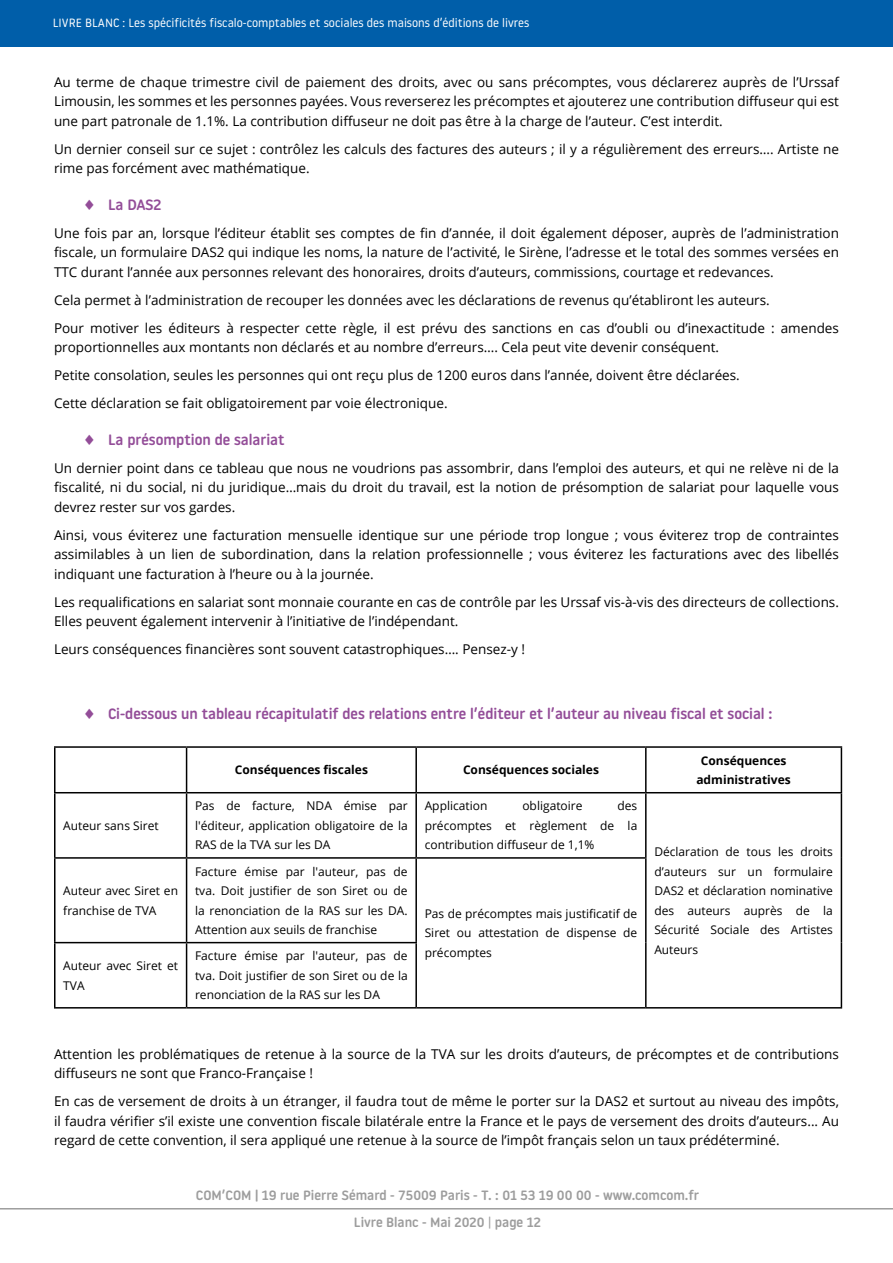
<style>
.page{position:relative;width:893px;height:1263px;background:#fff}
.page>*{position:absolute;margin:0;border:0;box-sizing:border-box;transform-origin:0 0}
.t1{font:500 15px "Roway Round";color:#934d98}
.t2{font:13.5px/19.5px "Open Sans";color:#000;text-align:justify}
.t3{font:500 13.5px/26.8px "Roway Round";color:#9d9d9d;text-align:center}
.t4{font:12px/19.5px "Open Sans";color:#000;text-align:justify}
.t5{font:12px "Roway Round";color:#fefefe}
.t6{font:700 12px/19.5px "Open Sans";color:#000;text-align:center}
.s1{font-weight:400}
</style>
<div class="page">
<div style="left:0;top:0;width:893px;height:47px;background:#005ea9"></div>
<hr style="left:0;top:1208px;width:893px;height:1px;background:#9d9d9d">
<hr style="left:54px;top:746px;width:133px;height:2px;background:#000">
<hr style="left:54px;top:748px;width:2px;height:44px;background:#000">
<hr style="left:187px;top:746px;width:229px;height:2px;background:#000">
<hr style="left:186px;top:748px;width:1px;height:44px;background:#000">
<hr style="left:416px;top:746px;width:230px;height:2px;background:#000">
<hr style="left:415px;top:748px;width:2px;height:44px;background:#000">
<hr style="left:646px;top:746px;width:196px;height:2px;background:#000">
<hr style="left:645px;top:748px;width:2px;height:44px;background:#000">
<hr style="left:841px;top:748px;width:1px;height:44px;background:#000">
<hr style="left:54px;top:792px;width:133px;height:1px;background:#000">
<hr style="left:54px;top:793px;width:2px;height:64px;background:#000">
<hr style="left:187px;top:792px;width:229px;height:1px;background:#000">
<hr style="left:186px;top:793px;width:1px;height:64px;background:#000">
<hr style="left:416px;top:792px;width:230px;height:1px;background:#000">
<hr style="left:415px;top:793px;width:2px;height:64px;background:#000">
<hr style="left:646px;top:792px;width:196px;height:1px;background:#000">
<hr style="left:645px;top:793px;width:2px;height:64px;background:#000">
<hr style="left:841px;top:793px;width:1px;height:65px;background:#000">
<hr style="left:54px;top:857px;width:133px;height:2px;background:#000">
<hr style="left:54px;top:859px;width:2px;height:83px;background:#000">
<hr style="left:187px;top:857px;width:229px;height:2px;background:#000">
<hr style="left:186px;top:859px;width:1px;height:83px;background:#000">
<hr style="left:416px;top:857px;width:231px;height:2px;background:#000">
<hr style="left:415px;top:859px;width:2px;height:83px;background:#000">
<hr style="left:645px;top:859px;width:2px;height:84px;background:#000">
<hr style="left:841px;top:858px;width:1px;height:85px;background:#000">
<hr style="left:54px;top:942px;width:133px;height:1px;background:#000">
<hr style="left:54px;top:943px;width:2px;height:64px;background:#000">
<hr style="left:187px;top:942px;width:230px;height:1px;background:#000">
<hr style="left:186px;top:943px;width:1px;height:64px;background:#000">
<hr style="left:415px;top:943px;width:2px;height:64px;background:#000">
<hr style="left:645px;top:943px;width:2px;height:64px;background:#000">
<hr style="left:841px;top:943px;width:1px;height:64px;background:#000">
<hr style="left:54px;top:1007px;width:133px;height:1px;background:#000">
<hr style="left:187px;top:1007px;width:229px;height:1px;background:#000">
<hr style="left:416px;top:1007px;width:230px;height:1px;background:#000">
<hr style="left:646px;top:1007px;width:196px;height:1px;background:#000">
<p class="t5" style="left:53px;top:15px;width:478px">LIVRE BLANC : Les spécificités fiscalo-comptables et sociales des maisons d’éditions de livres</p>
<p class="t2" style="left:54px;top:72px;width:786px">Au terme de chaque trimestre civil de paiement des droits, avec ou sans précomptes, vous déclarerez auprès de l’Urssaf Limousin, les sommes et les personnes payées. Vous reverserez les précomptes et ajouterez une contribution diffuseur qui est une part patronale de 1.1%. La contribution diffuseur ne doit pas être à la charge de l’auteur. C’est interdit.</p>
<p class="t2" style="left:54px;top:139px;width:786px">Un dernier conseil sur ce sujet : contrôlez les calculs des factures des auteurs ; il y a régulièrement des erreurs…. Artiste ne rime pas forcément avec mathématique.</p>
<p class="t1" style="left:84px;top:194px;width:79px">♦ La DAS2</p>
<p class="t2" style="left:54px;top:223px;width:786px">Une fois par an, lorsque l’éditeur établit ses comptes de fin d’année, il doit également déposer, auprès de l’administration fiscale, un formulaire DAS2 qui indique les noms, la nature de l’activité, le Sirène, l’adresse et le total des sommes versées en TTC durant l’année aux personnes relevant des honoraires, droits d’auteurs, commissions, courtage et redevances.</p>
<p class="t2" style="left:54px;top:286px;width:786px;line-height:28px">Cela permet à l’administration de recouper les données avec les déclarations de revenus qu’établiront les auteurs.<br>Pour motiver les éditeurs à respecter cette règle, il est prévu des sanctions en cas d’oubli ou d’inexactitude : amendes</p>
<p class="t2" style="left:54px;top:333px;width:687px;line-height:28px;text-align:left">proportionnelles aux montants non déclarés et au nombre d’erreurs…. Cela peut vite devenir conséquent.<br>Petite consolation, seules les personnes qui ont reçu plus de 1200 euros dans l’année, doivent être déclarées.<br>Cette déclaration se fait obligatoirement par voie électronique.</p>
<p class="t1" style="left:84px;top:429px;width:202px">♦ La présomption de salariat</p>
<p class="t2" style="left:54px;top:458px;width:786px">Un dernier point dans ce tableau que nous ne voudrions pas assombrir, dans l’emploi des auteurs, et qui ne relève ni de la fiscalité, ni du social, ni du juridique…mais du droit du travail, est la notion de présomption de salariat pour laquelle vous devrez rester sur vos gardes.</p>
<p class="t2" style="left:54px;top:525px;width:786px">Ainsi, vous éviterez une facturation mensuelle identique sur une période trop longue ; vous éviterez trop de contraintes assimilables à un lien de subordination, dans la relation professionnelle ; vous éviterez les facturations avec des libellés indiquant une facturation à l’heure ou à la journée.</p>
<p class="t2" style="left:54px;top:592px;width:786px">Les requalifications en salariat sont monnaie courante en cas de contrôle par les Urssaf vis-à-vis des directeurs de collections.<br>Elles peuvent également intervenir à l’initiative de l’indépendant.</p>
<p class="t2" style="left:54px;top:639px;width:472px">Leurs conséquences financières sont souvent catastrophiques…. Pensez-y !</p>
<p class="t1" style="left:84px;top:703px;width:690px">♦ Ci-dessous un tableau récapitulatif des relations entre l’éditeur et l’auteur au niveau fiscal et social :</p>
<p class="t6" style="left:235px;top:760px;width:135px">Conséquences fiscales</p>
<p class="t6" style="left:463px;top:760px;width:137px">Conséquences sociales</p>
<p class="t6" style="left:696px;top:750px;width:96px">Conséquences administratives</p>
<p class="t4" style="left:63px;top:815px;width:97px">Auteur sans Siret</p>
<p class="t4" style="left:195px;top:796px;width:214px">Pas de facture, NDA émise par l'éditeur, application obligatoire de la RAS de la TVA sur les DA</p>
<p class="t4" style="left:425px;top:796px;width:64px">Application</p>
<p class="t4" style="left:522px;top:796px;width:62px">obligatoire</p>
<p class="t4" style="left:425px;top:796px;width:214px;text-indent:193px">des précomptes et règlement de la contribution diffuseur de 1,1%</p>
<p class="t4" style="left:63px;top:881px;width:116px">Auteur avec Siret en franchise de TVA</p>
<p class="t4" style="left:195px;top:861px;width:214px">Facture émise par l'auteur, pas de tva. Doit justifier de son Siret ou de la renonciation de la RAS sur les DA.<br>Attention aux seuils de franchise</p>
<p class="t4" style="left:63px;top:956px;width:116px">Auteur avec Siret et<br>TVA</p>
<p class="t4" style="left:195px;top:946px;width:214px">Facture émise par l'auteur, pas de tva. Doit justifier de son Siret ou de la renonciation de la RAS sur les DA</p>
<p class="t4" style="left:425px;top:903px;width:214px">Pas de précomptes mais justificatif de Siret ou attestation de dispense de précomptes</p>
<p class="t4" style="left:654px;top:842px;width:180px">Déclaration de tous les droits d’auteurs sur un formulaire DAS2 et déclaration nominative des auteurs auprès de la Sécurité Sociale des Artistes Auteurs</p>
<p class="t2" style="left:54px;top:1043px;width:786px">Attention les problématiques de retenue à la source de la TVA sur les droits d’auteurs, de précomptes et de contributions diffuseurs ne sont que Franco-Française !</p>
<p class="t2" style="left:54px;top:1091px;width:786px">En cas de versement de droits à un étranger, il faudra tout de même le porter sur la DAS2 et surtout au niveau des impôts, il faudra vérifier s’il existe une convention fiscale bilatérale entre la France et le pays de versement des droits d’auteurs... Au regard de cette convention, il sera appliqué une retenue à la source de l’impôt français selon un taux prédéterminé.</p>
<p class="t3" style="left:196px;top:1181px;width:505px">COM’COM | 19 rue Pierre Sémard - 75009 Paris - T. : 01 53 19 00 00 - www.comcom.fr<br>Livre Blanc - Mai 2020 <span class="s1">|</span> page 12</p>
</div>
